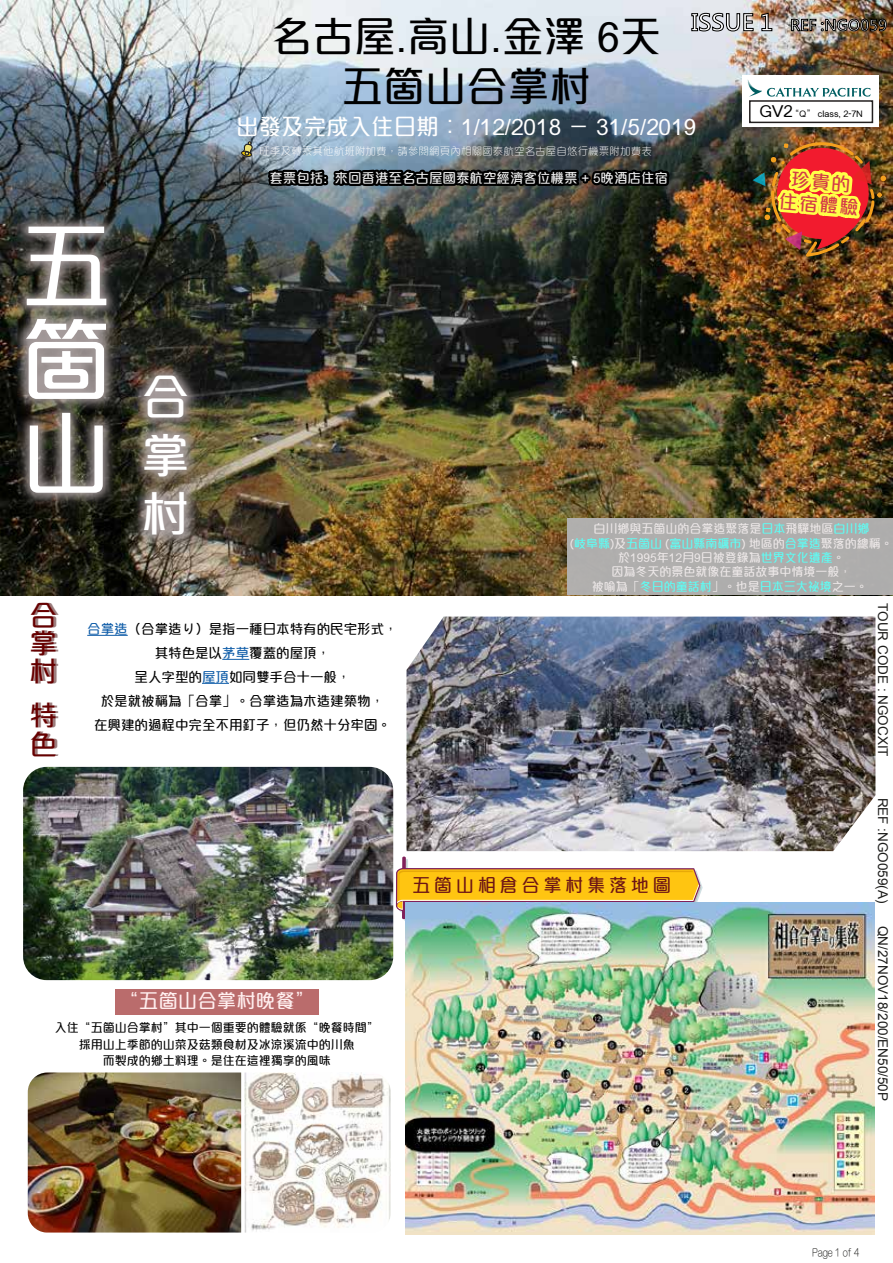
<style>
.page{position:relative;width:893px;height:1263px;background:#fff}
.page>*{position:absolute;margin:0;border:0;box-sizing:border-box;transform-origin:0 0}
.t1{font:500 91.5px/93.8px "M Elle HK";color:#fff;text-align:justify}
.t2{font:500 48.45px/58.2px "M Elle HK";color:#fff;text-align:justify}
.t3{font:500 41.55px/49.9px "M Elle HK";color:#000;text-align:center}
.t4{font:500 28.5px/28.3px "M Elle HK";color:#600;text-align:justify}
.t5{font:500 22.5px "M Elle HK";color:#fff}
.t6{font:500 19.5px "M Elle HK";color:#fee}
.t7{font:500 18.9px/22.6px "M Elle HK";color:#d43a47;text-align:center}
.t8{font:500 18.45px "M Elle HK";letter-spacing:.2em;color:#6d1515}
.t9{font:700 15px "Microsoft Jheng Hei";color:#fff}
.t10{font:500 13.5px/24px "M Elle HK";color:#000;text-align:center}
.t11{font:13.5px "Arial";color:#1d1d1b}
.t12{font:500 13.5px "M Elle HK";color:#f0f0f0}
.t13{font:500 12px/14.4px "M Elle HK";color:#ede8e8;text-align:center}
.t14{font:500 12px/16.5px "M Elle HK";color:#000;text-align:center}
.t15{font:300 12px "M Elle HK";color:#1d1d1b;scale:.8 1}
.t16{font:300 10.5px "M Elle HK";letter-spacing:.01em;color:#fff}
.t17{font:500 9px "M Elle HK";color:#000}
.s1{font-size:22.5px}
.s2{font-size:16.5px}
.s3{color:#5cfff6}
.s4{color:#115ea9}
</style>
<div class="page">
<div style="left:115px;top:989px;width:203px;height:25px;background:#ba6c6c"></div>
<img style="left:0;top:0;width:893px;height:595px">
<svg style="left:691px;top:13px;width:62px;height:18px"></svg>
<svg style="left:761px;top:13px;width:11px;height:18px"></svg>
<svg style="left:791px;top:19px;width:96px;height:12px"></svg>
<img style="left:0;top:160px;width:171px;height:398px">
<img style="left:82px;top:314px;width:167px;height:282px">
<div style="left:567px;top:519px;width:326px;height:76px;background:#b3b2b2"></div>
<hr style="left:87px;top:635px;width:41px;height:1px;background:#115ea9">
<svg style="left:222px;top:659px;width:27px;height:1px"></svg>
<svg style="left:202px;top:683px;width:27px;height:1px"></svg>
<img style="left:703px;top:617px;width:172px;height:234px">
<img style="left:23px;top:767px;width:370px;height:213px">
<img style="left:244px;top:1072px;width:147px;height:160px">
<img style="left:28px;top:1072px;width:213px;height:160px">
<img style="left:395px;top:143px;width:306px;height:1092px">
<svg style="left:397px;top:857px;width:305px;height:64px"></svg>
<img style="left:406px;top:902px;width:469px;height:332px">
<div style="left:742px;top:75px;width:136px;height:51px;background:#fff"></div>
<img style="left:748px;top:38px;width:138px;height:311px">
<img style="left:241px;top:141px;width:432px;height:73px">
<p class="t9" style="left:691px;top:16px;width:197px"><span class="s1">ISSUE 1</span> REF :NGO059</p>
<h3 class="t3" style="left:271px;top:9px;width:392px">名古屋.高山.金澤 6天五箇山合掌村</h3>
<h3 class="t5" style="left:236px;top:111px;width:462px">出發及完成入住日期︰1/12/2018 － 31/5/2019</h3>
<p class="t17" style="left:760px;top:107px;width:104px"><span class="s2">GV2</span>“Q” class, 2-7N</p>
<h1 class="t1" style="left:20px;top:214px;width:88px">五箇山</h1>
<h2 class="t2" style="left:141px;top:365px;width:48px">合掌村</h2>
<p class="t16" style="left:260px;top:144px;width:394px">旺季及轉乘其他航班附加費，請參閱網頁內相關國泰航空名古屋自悠行機票附加費表</p>
<p class="t12" style="left:269px;top:168px;width:400px">套票包括: 來回香港至名古屋國泰航空經濟客位機票 + 5晚酒店住宿</p>
<h3 class="t7" style="left:782px;top:166px;width:81px;rotate:5deg">珍貴的住宿體驗</h3>
<p class="t13" style="left:570px;top:521px;width:324px">白川鄉與五箇山的合掌造聚落是<span class="s3">日本</span>飛驒地區<span class="s3">白川鄉<br></span>(<span class="s3">岐阜縣</span>)及<span class="s3">五箇山</span> (<span class="s3">富山縣南礪市</span>) 地區的<span class="s3">合掌造</span>聚落的總稱。於1995年12月9日被登錄為<span class="s3">世界文化遺產</span>。<br>因為冬天的景色就像在童話故事中情境一般，<br>被喻為「<span class="s3">冬日的童話村</span>」。也是<span class="s3">日本三大祕境</span>之一。</p>
<h3 class="t4" style="left:29px;top:599px;width:28px">合掌村</h3>
<h3 class="t4" style="left:29px;top:700px;width:28px">特色</h3>
<p class="t10" style="left:87px;top:616px;width:312px"><span class="s4">合掌造</span>（合掌造り）是指一種日本特有的民宅形式，其特色是以<span class="s4">茅草</span>覆蓋的屋頂，<br>呈人字型的<span class="s4">屋頂</span>如同雙手合十一般，<br>於是就被稱為「合掌」。合掌造為木造建築物，<br>在興建的過程中完全不用釘子，但仍然十分牢固。</p>
<h3 class="t6" style="left:119px;top:987px;width:197px">“五箇山合掌村晚餐”</h3>
<p class="t14" style="left:55px;top:1018px;width:326px">入住“五箇山合掌村”其中一個重要的體驗就係“晚餐時間”採用山上季節的山菜及菇類食材及冰涼溪流中的川魚<br>而製成的鄉土料理。是住在這裡獨享的風味</p>
<h3 class="t8" style="left:412px;top:872px;width:261px">五箇山相倉合掌村集落地圖</h3>
<p class="t11" style="left:892px;top:603px;width:155px;rotate:90deg">TOUR CODE : NGOCXIT</p>
<p class="t11" style="left:892px;top:798px;width:107px;rotate:90deg">REF :NGO059(A)</p>
<p class="t11" style="left:892px;top:926px;width:176px;rotate:90deg">QN/27NOV18/200/EN50/50P</p>
<p class="t15" style="left:812px;top:1244px;width:60px">Page 1 of 4</p>
</div>
